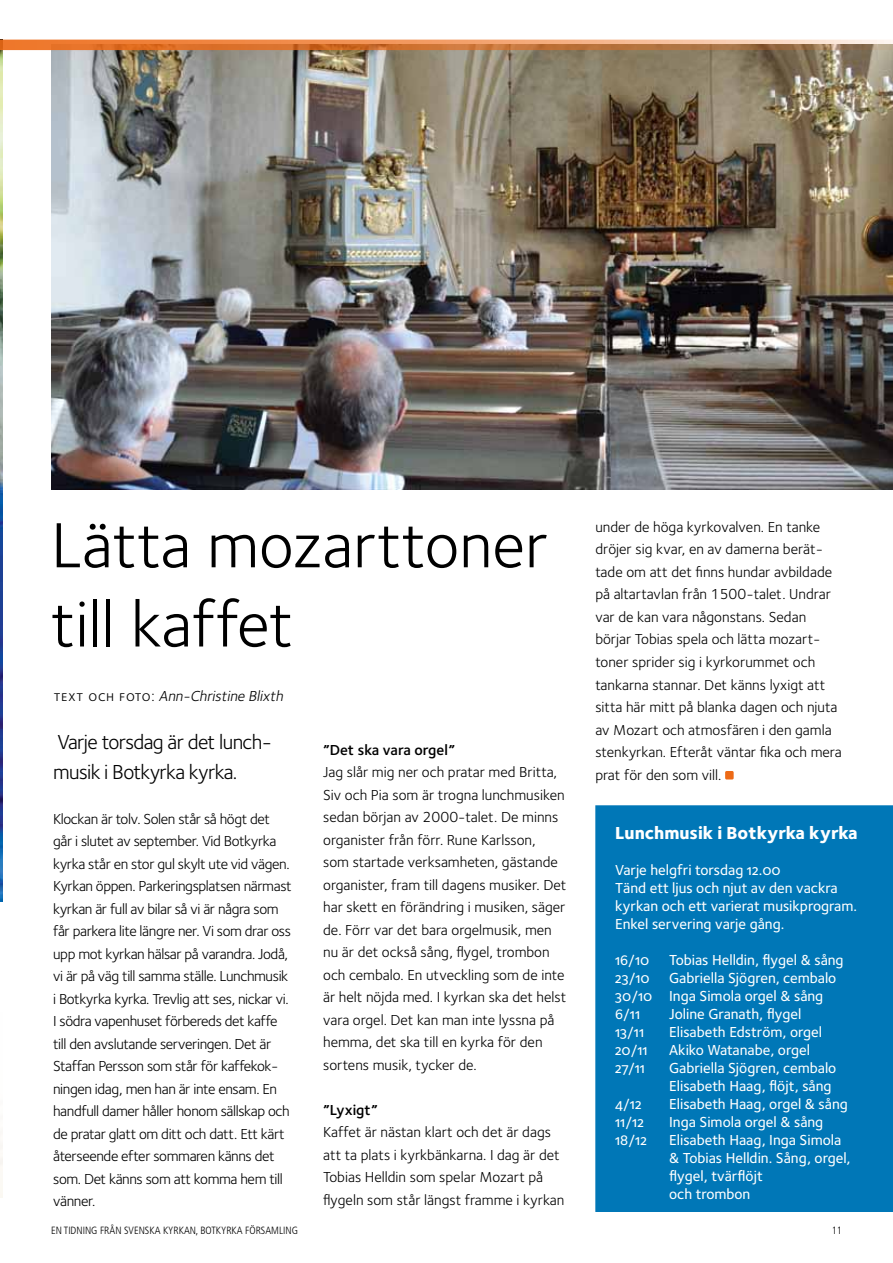
<style>
.page{position:relative;width:893px;height:1263px;background:#fff}
.page>*{position:absolute;margin:0;border:0;box-sizing:border-box;transform-origin:0 0}
.t1{font:66px/79.2px "Foundry Sterling";color:#000}
.t2{font:21px/30px "Foundry Sterling";letter-spacing:-.03em;color:#000}
.t3{font:18px "Foundry Sterling Extra Bold OSF";color:#fff}
.t4{font:15px/22.5px "Foundry Sterling";color:#000}
.t5{font:15px/22.5px "Foundry Sterling";letter-spacing:-.025em;color:#000}
.t6{font:15px/18px "Foundry Sterling Medium OSF";color:#fff}
.t7{font:italic 15px "Foundry Sterling Book OSF";color:#000}
.t8{font:15px "Foundry Sterling Demi OSF";color:#000}
.t9{font:300 condensed 10.5px "Frutiger LT";color:#000}
.s1{font-family:"Foundry Sterling Book Expert";font-style:normal}
</style>
<div class="page">
<img style="left:51px;top:50px;width:842px;height:439px">
<img style="left:0;top:50px;width:2px;height:851px">
<svg style="left:0;top:40px;width:893px;height:10px;background:#d7864f"></svg>
<div style="left:725px;top:771px;width:9px;height:8px;background:#ed6a16;border-radius:2px"></div>
<div style="left:595px;top:805px;width:298px;height:407px;background:#0077b7"></div>
<h1 class="t1" style="left:51px;top:505px;width:498px">Lätta mozarttoner till kaffet</h1>
<p class="t7" style="left:54px;top:687px;width:234px"><span class="s1">t e x t o c h f o t o :</span> Ann-Christine Blixth</p>
<h2 class="t2" style="left:53px;top:727px;width:220px">Varje torsdag är det lunch&shy;musik i Botkyrka kyrka.</h2>
<p class="t5" style="left:53px;top:807px;width:240px">Klockan är tolv. Solen står så högt det går i slutet av september. Vid Botkyrka kyrka står en stor gul skylt ute vid vägen.<br>Kyrkan öppen. Parkeringsplatsen närmast kyrkan är full av bilar så vi är några som får parkera lite längre ner. Vi som drar oss upp mot kyrkan hälsar på varandra. Jodå, vi är på väg till samma ställe. Lunchmusik i Botkyrka kyrka. Trevlig att ses, nickar vi.<br>I södra vapenhuset förbereds det kaffe till den avslutande serveringen. Det är Staffan Persson som står för kaffekok&shy;ningen idag, men han är inte ensam. En handfull damer håller honom sällskap och de pratar glatt om ditt och datt. Ett kärt återseende efter sommaren känns det som. Det känns som att komma hem till vänner.</p>
<p class="t8" style="left:323px;top:741px;width:133px">”Det ska vara orgel”</p>
<p class="t4" style="left:323px;top:761px;width:245px">Jag slår mig ner och pratar med Britta, Siv och Pia som är trogna lunchmusiken sedan början av 2000-talet. De minns organister från förr. Rune Karlsson,<br>som startade verksamheten, gästande organister, fram till dagens musiker. Det har skett en förändring i musiken, säger de. Förr var det bara orgelmusik, men nu är det också sång, flygel, trombon och cembalo. En utveckling som de inte är helt nöjda med. I kyrkan ska det helst vara orgel. Det kan man inte lyssna på hemma, det ska till en kyrka för den sortens musik, tycker de.</p>
<p class="t8" style="left:323px;top:1101px;width:56px">”Lyxigt”</p>
<p class="t4" style="left:323px;top:1121px;width:243px">Kaffet är nästan klart och det är dags att ta plats i kyrkbänkarna. I dag är det Tobias Helldin som spelar Mozart på flygeln som står längst framme i kyrkan</p>
<p class="t4" style="left:595px;top:516px;width:248px">under de höga kyrkovalven. En tanke dröjer sig kvar, en av damerna berät&shy;tade om att det finns hundar avbildade på altartavlan från 1500-talet. Undrar var de kan vara någonstans. Sedan börjar Tobias spela och lätta mozart&shy;toner sprider sig i kyrkorummet och tankarna stannar. Det känns lyxigt att sitta här mitt på blanka dagen och njuta av Mozart och atmosfären i den gamla stenkyrkan. Efteråt väntar fika och mera prat för den som vill.</p>
<p class="t3" style="left:615px;top:822px;width:244px">Lunchmusik i Botkyrka kyrka</p>
<p class="t6" style="left:615px;top:861px;width:243px">Varje helgfri torsdag 12.00<br>Tänd ett ljus och njut av den vackra kyrkan och ett varierat musikprogram.<br>Enkel servering varje gång.</p>
<p class="t6" style="left:615px;top:951px;width:36px">16/10</p>
<p class="t6" style="left:669px;top:951px;width:176px">Tobias Helldin, flygel &amp; sång</p>
<p class="t6" style="left:615px;top:969px;width:36px">23/10</p>
<p class="t6" style="left:615px;top:969px;width:223px;text-indent:54px">Gabriella Sjögren, cembalo<br>30/10 Inga Simola orgel &amp; sång<br>6/11</p>
<p class="t6" style="left:669px;top:1005px;width:134px">Joline Granath, flygel</p>
<p class="t6" style="left:615px;top:1023px;width:30px">13/11</p>
<p class="t6" style="left:669px;top:1023px;width:154px">Elisabeth Edström, orgel</p>
<p class="t6" style="left:615px;top:1041px;width:34px">20/11</p>
<p class="t6" style="left:669px;top:1041px;width:142px">Akiko Watanabe, orgel</p>
<p class="t6" style="left:615px;top:1059px;width:31px">27/11</p>
<p class="t6" style="left:669px;top:1059px;width:169px">Gabriella Sjögren, cembalo<br>Elisabeth Haag, flöjt, sång</p>
<p class="t6" style="left:615px;top:1095px;width:28px">4/12</p>
<p class="t6" style="left:669px;top:1095px;width:180px">Elisabeth Haag, orgel &amp; sång</p>
<p class="t6" style="left:615px;top:1113px;width:30px">11/12</p>
<p class="t6" style="left:669px;top:1113px;width:156px">Inga Simola orgel &amp; sång</p>
<p class="t6" style="left:615px;top:1131px;width:33px">18/12</p>
<p class="t6" style="left:669px;top:1131px;width:183px">Elisabeth Haag, Inga Simola &amp; Tobias Helldin. Sång, orgel, flygel, tvärflöjt<br>och trombon</p>
<p class="t9" style="left:51px;top:1224px;width:248px">EN TIDNING FRÅN SVENSKA KYRKAN, BOTKYRKA FÖRSAMLING</p>
<p class="t9" style="left:832px;top:1224px;width:12px">11</p>
</div>
